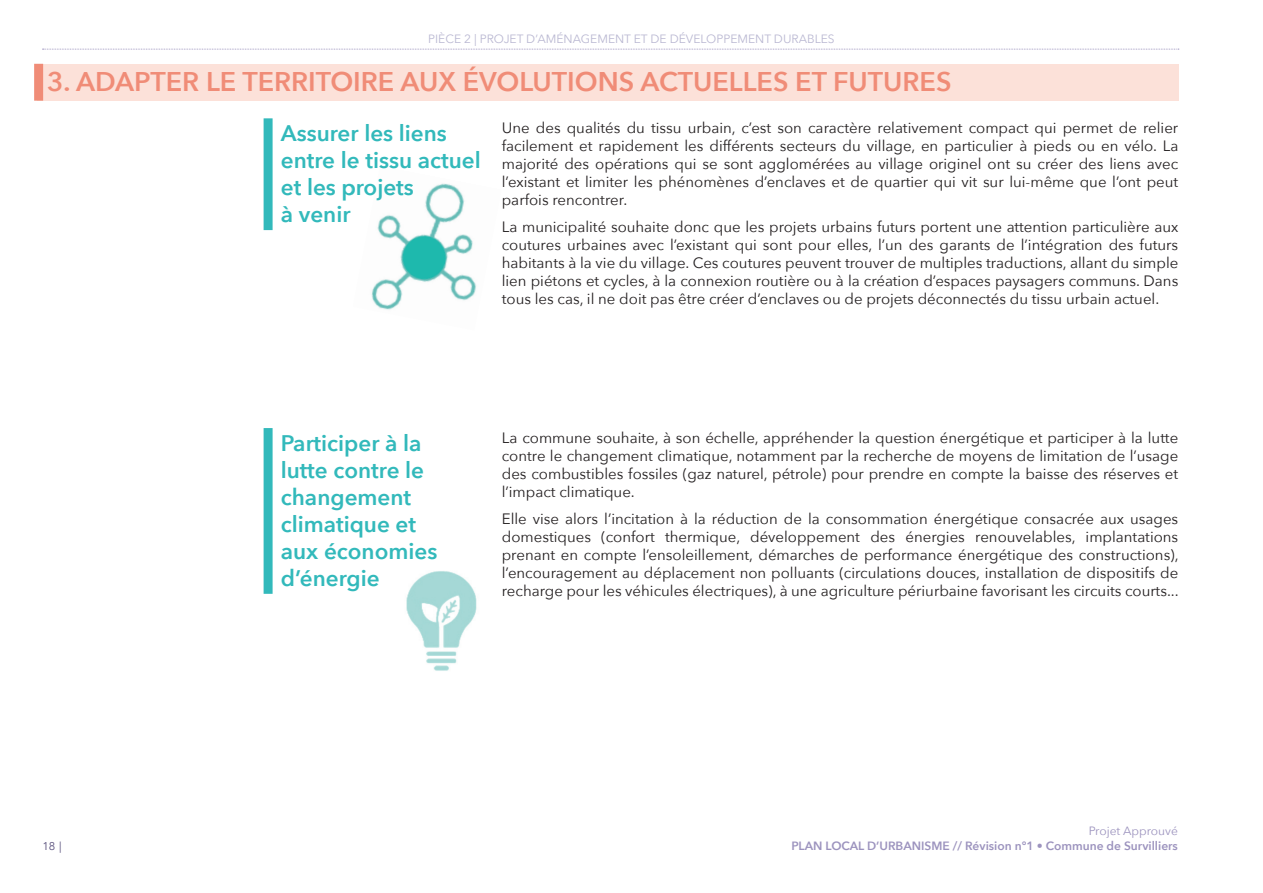
<style>
.page{position:relative;width:1263px;height:893px;background:#fff}
.page>*{position:absolute;margin:0;border:0;box-sizing:border-box;transform-origin:0 0}
.t1{font:600 27px "Avenir Next";color:#f08c77}
.t2{font:600 22.5px/27px "Avenir Next";color:#32b9bb}
.t3{font:15px/18px "Avenir Next";color:#231f20;text-align:justify}
.t4{font:600 12px "Avenir Next";color:#9c93be}
.t5{font:12px "Avenir Next";color:#bab8d2}
.t6{font:12px "Avenir Next";color:#9c93be}
.t7{font:11.25px "Avenir Next";color:#59507c}
</style>
<div class="page">
<svg style="left:43px;top:49px;width:1136px;height:1px"></svg>
<div style="left:264px;top:118px;width:9px;height:112px;background:#32b9bb"></div>
<div style="left:264px;top:428px;width:9px;height:166px;background:#32b9bb"></div>
<img style="left:406px;top:571px;width:71px;height:100px">
<div style="left:37px;top:64px;width:1141px;height:37px;background:#fce1d9"></div>
<div style="left:34px;top:64px;width:9px;height:37px;background:#f08c77"></div>
<img style="left:371px;top:183px;width:106px;height:127px">
<p class="t5" style="left:428px;top:28px;width:408px">PIÈCE 2 | PROJET D’AMÉNAGEMENT ET DE DÉVELOPPEMENT DURABLES</p>
<h1 class="t1" style="left:47px;top:58px;width:906px">3. ADAPTER LE TERRITOIRE AUX ÉVOLUTIONS ACTUELLES ET FUTURES</h1>
<p class="t7" style="left:43px;top:837px;width:20px">18 |</p>
<h2 class="t2" style="left:281px;top:119px;width:201px">Assurer les liens entre le tissu actuel et les projets<br>à venir</h2>
<p class="t3" style="left:502px;top:118px;width:678px">Une des qualités du tissu urbain, c’est son caractère relativement compact qui permet de relier facilement et rapidement les différents secteurs du village, en particulier à pieds ou en vélo. La majorité des opérations qui se sont agglomérées au village originel ont su créer des liens avec l’existant et limiter les phénomènes d’enclaves et de quartier qui vit sur lui-même que l’ont peut parfois rencontrer.</p>
<p class="t3" style="left:502px;top:217px;width:678px">La municipalité souhaite donc que les projets urbains futurs portent une attention particulière aux coutures urbaines avec l’existant qui sont pour elles, l’un des garants de l’intégration des futurs habitants à la vie du village. Ces coutures peuvent trouver de multiples traductions, allant du simple lien piétons et cycles, à la connexion routière ou à la création d’espaces paysagers communs. Dans tous les cas, il ne doit pas être créer d’enclaves ou de projets déconnectés du tissu urbain actuel.</p>
<h2 class="t2" style="left:281px;top:429px;width:158px">Participer à la lutte contre le changement climatique et aux économies d’énergie</h2>
<p class="t3" style="left:502px;top:428px;width:678px">La commune souhaite, à son échelle, appréhender la question énergétique et participer à la lutte contre le changement climatique, notamment par la recherche de moyens de limitation de l’usage des combustibles fossiles (gaz naturel, pétrole) pour prendre en compte la baisse des réserves et l’impact climatique.</p>
<p class="t3" style="left:502px;top:509px;width:678px">Elle vise alors l’incitation à la réduction de la consommation énergétique consacrée aux usages domestiques (confort thermique, développement des énergies renouvelables, implantations prenant en compte l’ensoleillement, démarches de performance énergétique des constructions), l’encouragement au déplacement non polluants (circulations douces, installation de dispositifs de recharge pour les véhicules électriques), à une agriculture périurbaine favorisant les circuits courts...</p>
<p class="t6" style="left:1089px;top:821px;width:91px">Projet Approuvé</p>
<p class="t4" style="left:791px;top:836px;width:388px">PLAN LOCAL D’URBANISME // Révision n°1 • Commune de Survilliers</p>
</div>
